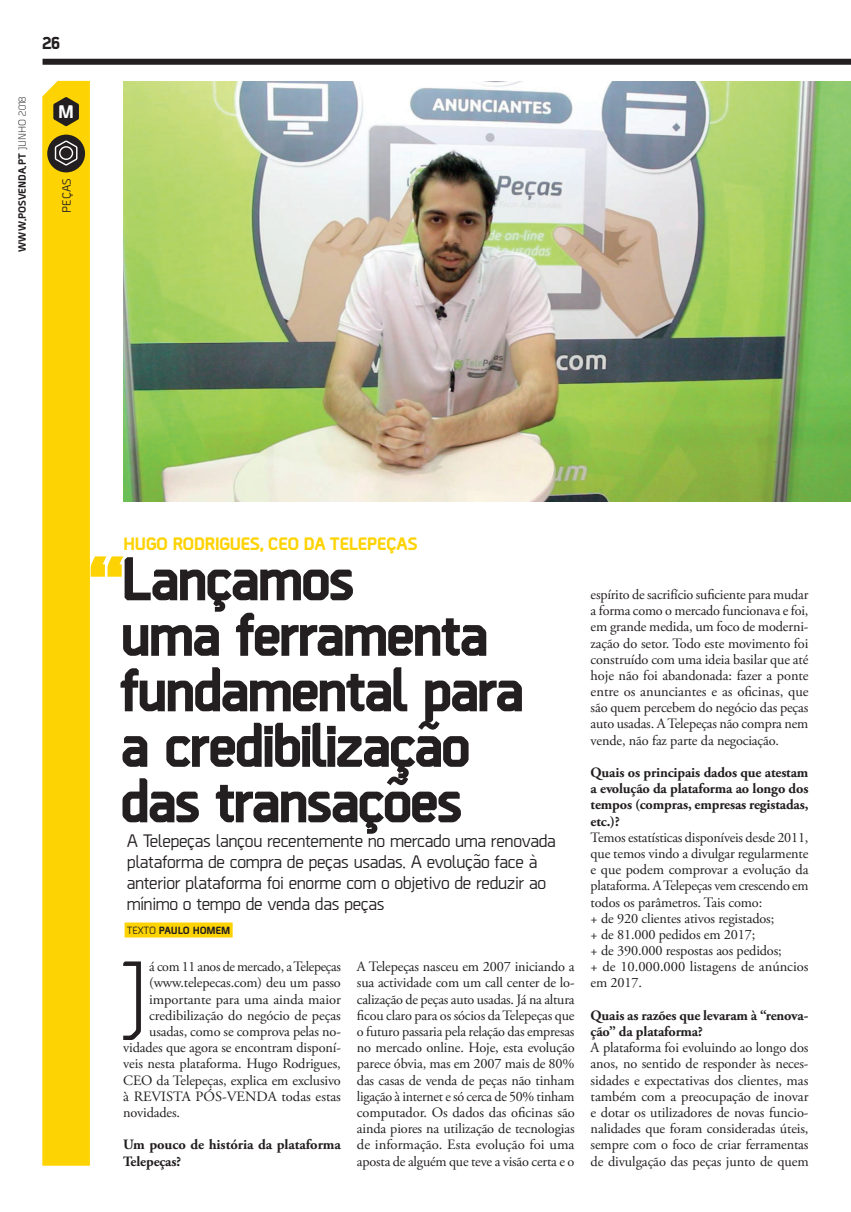
<style>
.page{position:relative;width:851px;height:1212px;background:#fff}
.page>*{position:absolute;margin:0;border:0;box-sizing:border-box;transform-origin:0 0}
.TEXTO1{font:95.1px "Borda";color:#231f20}
._1_titulo_34pt{font:800 61.5px/55.5px "Borda";letter-spacing:-.045em;color:#231f20}
._1_titulo_34pt-2{font:800 18.15px "Borda";color:#fff}
.t1{font:500 18px/21px "Borda";letter-spacing:-.02em;color:#231f20}
._1_titulo_34pt-3{font:800 18px "Borda";letter-spacing:-.025em;color:#fed304}
.t2{font:800 18px "Borda";color:#231f20}
.TEXTO1-2{font:14.25px/16.2px "Adobe Garamond Pro";letter-spacing:-.01em;color:#231f20;text-align:justify}
.TEXTO1-3{font:700 14.25px/16.2px "Adobe Garamond Pro";letter-spacing:-.01em;color:#231f20}
._1_titulo_34pt-4{font:500 12px "Borda";color:#231f20}
.t3{font:800 10.5px "Borda";color:#231f20}
.s1{font-weight:400}
.s2{font-weight:500}
</style>
<div class="page">
<div style="left:43px;top:81px;width:47px;height:1084px;background:#fed304"></div>
<svg style="left:53px;top:97px;width:26px;height:29px"></svg>
<div style="left:47px;top:135px;width:38px;height:37px;background:#231f20;border-radius:50%"></div>
<div style="left:43px;top:59px;width:807px;height:6px;background:#231f20"></div>
<div style="left:125px;top:922px;width:108px;height:15px;background:#fed304"></div>
<img style="left:123px;top:82px;width:727px;height:420px">
<svg style="left:55px;top:140px;width:22px;height:25px"></svg>
<svg style="left:91px;top:556px;width:32px;height:21px"></svg>
<p class="t2" style="left:43px;top:29px;width:19px">26</p>
<p class="t3" style="left:15px;top:251px;width:156px;rotate:-90deg">WWW.POSVENDA.PT <span class="s1">JUNHO 2018</span></p>
<p class="_1_titulo_34pt-2" style="left:58px;top:98px;width:17px">M</p>
<p class="_1_titulo_34pt-4" style="left:58px;top:213px;width:36px;rotate:-90deg">PEÇAS</p>
<p class="_1_titulo_34pt-3" style="left:123px;top:531px;width:296px">HUGO RODRIGUES, CEO DA TELEPEÇAS</p>
<p class="_1_titulo_34pt" style="left:120px;top:546px;width:406px">Lançamos<br>uma ferramenta fundamental para</p>
<p class="_1_titulo_34pt" style="left:120px;top:712px;width:352px">a credibilização</p>
<p class="_1_titulo_34pt" style="left:120px;top:768px;width:344px">das transações</p>
<p class="t1" style="left:127px;top:829px;width:430px">A Telepeças lançou recentemente no mercado uma renovada plataforma de compra de peças usadas. A evolução face à anterior plataforma foi enorme com o objetivo de reduzir ao mínimo o tempo de venda das peças</p>
<p class="t3" style="left:127px;top:922px;width:105px"><span class="s2">TEXTO</span> PAULO HOMEM</p>
<p class="TEXTO1" style="left:120px;top:931px;width:32px">J</p>
<p class="TEXTO1-2" style="left:149px;top:959px;width:193px">á com 11 anos de mercado, a Telepeças</p>
<p class="TEXTO1-2" style="left:149px;top:975px;width:193px">(www.telepecas.com) deu um passo</p>
<p class="TEXTO1-2" style="left:149px;top:991px;width:193px">importante para uma ainda maior</p>
<p class="TEXTO1-2" style="left:149px;top:1008px;width:193px">credibilização do negócio de peças</p>
<p class="TEXTO1-2" style="left:149px;top:1024px;width:193px">usadas, como se comprova pelas no-</p>
<p class="TEXTO1-2" style="left:123px;top:1040px;width:219px">vidades que agora se encontram disponí-</p>
<p class="TEXTO1-2" style="left:123px;top:1056px;width:219px">veis nesta plataforma. Hugo Rodrigues,</p>
<p class="TEXTO1-2" style="left:123px;top:1072px;width:219px">CEO da Telepeças, explica em exclusivo</p>
<p class="TEXTO1-2" style="left:123px;top:1088px;width:219px">à REVISTA PÓS-VENDA todas estas</p>
<p class="TEXTO1-2" style="left:123px;top:1105px;width:58px">novidades.</p>
<p class="TEXTO1-3" style="left:123px;top:1137px;width:219px">Um pouco de história da plataforma<br>Telepeças?</p>
<p class="TEXTO1-2" style="left:357px;top:959px;width:219px">A Telepeças nasceu em 2007 iniciando a sua actividade com um call center de lo&shy;calização de peças auto usadas. Já na altura ficou claro para os sócios da Telepeças que o futuro passaria pela relação das empresas no mercado online. Hoje, esta evolução parece óbvia, mas em 2007 mais de 80% das casas de venda de peças não tinham ligação à internet e só cerca de 50% tinham computador. Os dados das oficinas são ainda piores na utilização de tecnologias de informação. Esta evolução foi uma aposta de alguém que teve a visão certa e o</p>
<p class="TEXTO1-2" style="left:590px;top:587px;width:219px">espírito de sacrifício suficiente para mudar a forma como o mercado funcionava e foi, em grande medida, um foco de moderni&shy;zação do setor. Todo este movimento foi construído com uma ideia basilar que até hoje não foi abandonada: fazer a ponte entre os anunciantes e as oficinas, que são quem percebem do negócio das peças auto usadas. A Telepeças não compra nem vende, não faz parte da negociação.</p>
<p class="TEXTO1-3" style="left:590px;top:765px;width:219px;text-align:justify">Quais os principais dados que atestam a evolução da plataforma ao longo dos tempos (compras, empresas registadas, etc.)?</p>
<p class="TEXTO1-2" style="left:590px;top:830px;width:219px">Temos estatísticas disponíveis desde 2011, que temos vindo a divulgar regularmente e que podem comprovar a evolução da plataforma. A Telepeças vem crescendo em todos os parâmetros. Tais como:</p>
<p class="TEXTO1-2" style="left:590px;top:910px;width:185px">+ de 920 clientes ativos registados;</p>
<p class="TEXTO1-2" style="left:590px;top:927px;width:166px">+ de 81.000 pedidos em 2017;</p>
<p class="TEXTO1-2" style="left:590px;top:943px;width:193px">+ de 390.000 respostas aos pedidos;</p>
<p class="TEXTO1-2" style="left:590px;top:959px;width:219px">+ de 10.000.000 listagens de anúncios em 2017.</p>
<p class="TEXTO1-3" style="left:590px;top:1007px;width:219px">Quais as razões que levaram à “renova&shy;ção” da plataforma?</p>
<p class="TEXTO1-2" style="left:590px;top:1040px;width:219px">A plataforma foi evoluindo ao longo dos anos, no sentido de responder às neces&shy;sidades e expectativas dos clientes, mas também com a preocupação de inovar e dotar os utilizadores de novas funcio&shy;nalidades que foram consideradas úteis, sempre com o foco de criar ferramentas de divulgação das peças junto de quem</p>
</div>
